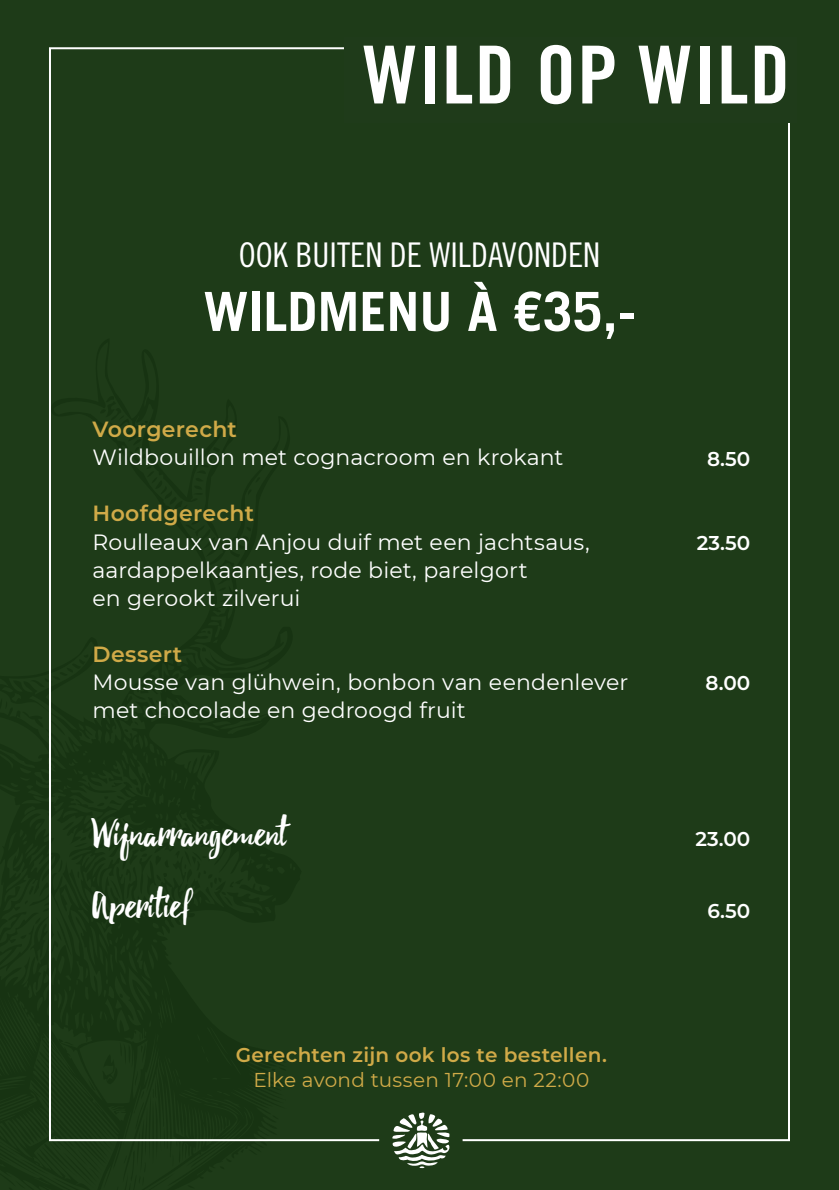
<style>
.page{position:relative;width:839px;height:1190px;background:#fff}
.page>*{position:absolute;margin:0;border:0;box-sizing:border-box;transform-origin:0 0}
.t1{font:80px "Trade Gothic LT Std Bd Cn 20";letter-spacing:.02em;color:#fff}
.t2{font:700 54px "Trade Gothic LT Std";color:#fff}
.t3{font:40px "Beacon";letter-spacing:.02em;color:#fff}
.t4{font:34px "Trade Gothic LT Std Cn 18";color:#fff}
.t5{font:22px/28px "Montserrat";letter-spacing:.005em;color:#fff}
.t6{font:600 22px "Montserrat";letter-spacing:.01em;color:#d0aa48}
.t7{font:600 20px "Montserrat";letter-spacing:.015em;color:#d0aa48}
.t8{font:20px "Montserrat";letter-spacing:.01em;color:#d0aa48}
.t9{font:600 20px "Montserrat";color:#fff}
</style>
<div class="page">
<div style="left:0;top:0;width:839px;height:1189px;background:#1e3b18"></div>
<svg style="left:392px;top:1112px;width:58px;height:56px"></svg>
<svg style="left:0;top:1008px;width:287px;height:182px"></svg>
<h1 class="t1" style="left:363px;top:26px;width:428px">WILD OP WILD</h1>
<h3 class="t4" style="left:239px;top:235px;width:363px">OOK BUITEN DE WILDAVONDEN</h3>
<h2 class="t2" style="left:203px;top:278px;width:434px">WILDMENU À €35,-</h2>
<p class="t6" style="left:92px;top:414px;width:146px">Voorgerecht</p>
<p class="t5" style="left:92px;top:443px;width:472px">Wildbouillon met cognacroom en krokant</p>
<p class="t6" style="left:92px;top:498px;width:163px">Hoofdgerecht</p>
<p class="t5" style="left:92px;top:527px;width:499px">Roulleaux van Anjou duif met een jachtsaus, aardappelkaantjes, rode biet, parelgort<br>en gerookt zilverui</p>
<p class="t6" style="left:92px;top:638px;width:91px">Dessert</p>
<p class="t5" style="left:92px;top:667px;width:537px">Mousse van glühwein, bonbon van eendenlever met chocolade en gedroogd fruit</p>
<p class="t9" style="left:705px;top:668px;width:46px">8.00</p>
<p class="t9" style="left:707px;top:444px;width:45px">8.50</p>
<p class="t9" style="left:697px;top:528px;width:55px">23.50</p>
<h3 class="t3" style="left:92px;top:808px;width:195px">Wijnarrangement</h3>
<h3 class="t3" style="left:92px;top:881px;width:99px">Aperitief</h3>
<p class="t7" style="left:236px;top:1041px;width:373px">Gerechten zijn ook los te bestellen.</p>
<p class="t8" style="left:253px;top:1065px;width:337px">Elke avond tussen 17:00 en 22:00</p>
<p class="t9" style="left:695px;top:824px;width:56px">23.00</p>
<p class="t9" style="left:707px;top:896px;width:44px">6.50</p>
</div>
